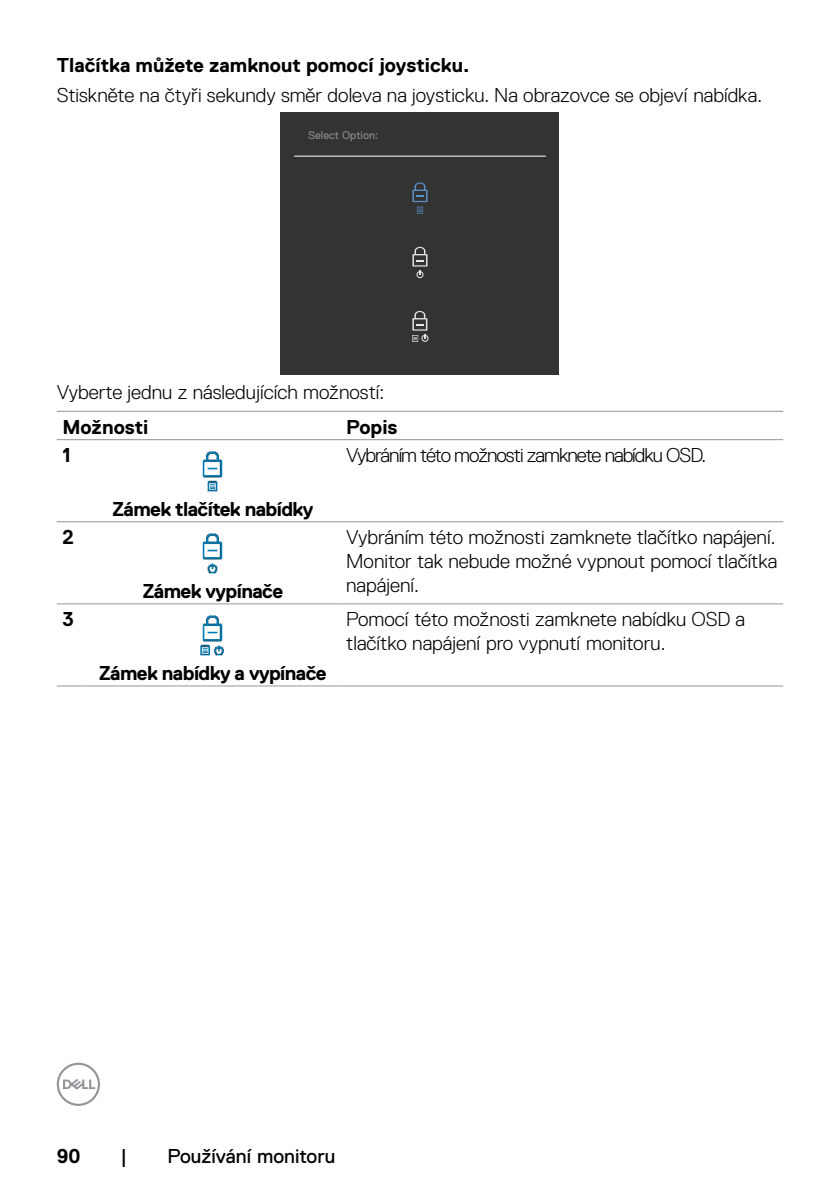
<style>
.page{position:relative;width:840px;height:1191px;background:#fff}
.page>*{position:absolute;margin:0;border:0;box-sizing:border-box;transform-origin:0 0}
.t1{font:300 20px/24px "Dell Replica";color:#000;text-align:justify}
.t2{font:700 20px "Dell Replica";letter-spacing:-.03em;color:#000}
.t3{font:700 20px "Dell Replica";color:#000}
.t4{font:300 20px "Dell Replica";letter-spacing:-.05em;color:#000}
.t5{font:20px "Dell Replica";color:#000}
.t6{font:11.2px "Dell Replica";color:#888}
</style>
<div class="page">
<svg style="left:57px;top:1062px;width:43px;height:44px"></svg>
<div style="left:280px;top:112px;width:279px;height:263px;background:#333"></div>
<hr style="left:294px;top:156px;width:251px;height:1px;background:#fff">
<svg style="left:412px;top:182px;width:15px;height:32px"></svg>
<svg style="left:412px;top:247px;width:15px;height:28px"></svg>
<div style="left:416px;top:271px;width:7px;height:7px;border:1px solid #e4e4e4;border-radius:50%"></div>
<div style="left:421px;top:335px;width:7px;height:7px;border:1px solid #e4e4e4;border-radius:50%"></div>
<svg style="left:412px;top:311px;width:15px;height:31px"></svg>
<svg style="left:57px;top:411px;width:28px;height:1px"></svg>
<hr style="left:85px;top:411px;width:255px;height:1px;background:#939598">
<hr style="left:340px;top:411px;width:442px;height:1px;background:#939598">
<svg style="left:57px;top:439px;width:28px;height:1px"></svg>
<hr style="left:85px;top:439px;width:255px;height:1px;background:#939598">
<hr style="left:340px;top:439px;width:442px;height:1px;background:#939598">
<svg style="left:57px;top:521px;width:28px;height:1px"></svg>
<hr style="left:85px;top:521px;width:255px;height:1px;background:#939598">
<hr style="left:340px;top:521px;width:442px;height:1px;background:#939598">
<svg style="left:57px;top:603px;width:28px;height:1px"></svg>
<hr style="left:85px;top:603px;width:255px;height:1px;background:#939598">
<hr style="left:340px;top:603px;width:442px;height:1px;background:#939598">
<svg style="left:57px;top:685px;width:28px;height:1px"></svg>
<hr style="left:85px;top:685px;width:255px;height:1px;background:#939598">
<hr style="left:340px;top:685px;width:442px;height:1px;background:#939598">
<img style="left:202px;top:451px;width:21px;height:41px">
<img style="left:202px;top:533px;width:21px;height:41px">
<img style="left:200px;top:615px;width:24px;height:41px">
<p class="t3" style="left:57px;top:54px;width:414px">Tlačítka můžete zamknout pomocí joysticku.</p>
<p class="t1" style="left:57px;top:83px;width:706px">Stiskněte na čtyři sekundy směr doleva na joysticku. Na obrazovce se objeví nabídka.</p>
<p class="t6" style="left:308px;top:129px;width:71px">Select Option:</p>
<p class="t1" style="left:57px;top:380px;width:329px">Vyberte jednu z následujících možností:</p>
<p class="t3" style="left:62px;top:416px;width:87px">Možnosti</p>
<p class="t2" style="left:346px;top:416px;width:53px">Popis</p>
<p class="t2" style="left:62px;top:444px;width:10px">1</p>
<p class="t2" style="left:112px;top:498px;width:203px">Zámek tlačítek nabídky</p>
<p class="t4" style="left:346px;top:444px;width:361px">Vybráním této možnosti zamknete nabídku OSD.</p>
<p class="t2" style="left:62px;top:526px;width:13px">2</p>
<p class="t2" style="left:62px;top:608px;width:13px">3</p>
<p class="t2" style="left:142px;top:580px;width:142px">Zámek vypínače</p>
<p class="t2" style="left:99px;top:662px;width:229px">Zámek nabídky a vypínače</p>
<p class="t1" style="left:346px;top:525px;width:432px">Vybráním této možnosti zamknete tlačítko napájení.<br>Monitor tak nebude možné vypnout pomocí tlačítka napájení.</p>
<p class="t1" style="left:346px;top:607px;width:400px">Pomocí této možnosti zamknete nabídku OSD a tlačítko napájení pro vypnutí monitoru.</p>
<p class="t2" style="left:57px;top:1144px;width:25px">90</p>
<p class="t5" style="left:120px;top:1144px;width:8px">|</p>
<p class="t5" style="left:167px;top:1144px;width:169px">Používání monitoru</p>
</div>
